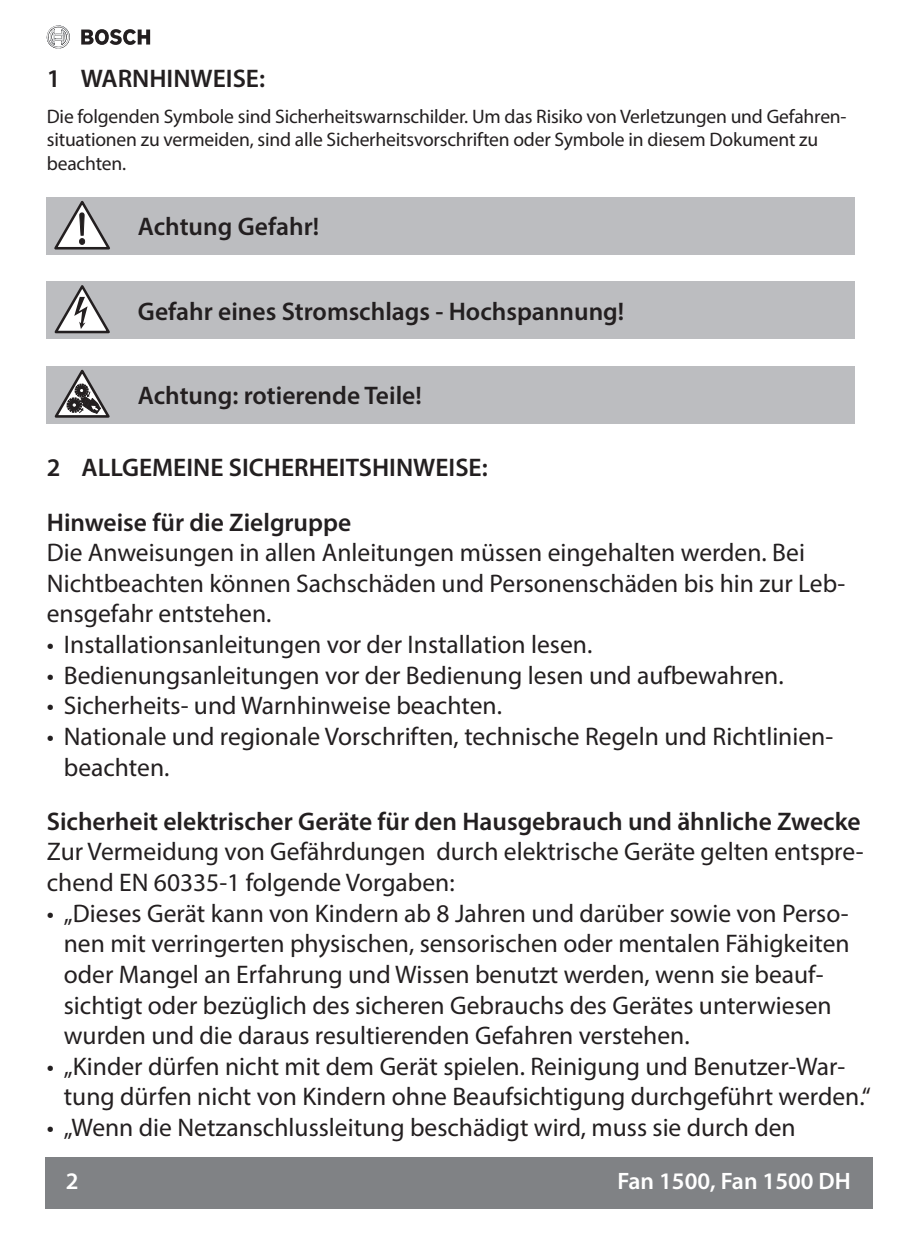
<style>
.page{position:relative;width:919px;height:1234px;background:#fff}
.page>*{position:absolute;margin:0;border:0;box-sizing:border-box;transform-origin:0 0}
.regular_big_text{font:25.5px/30.6px "Myriad Pro";color:#231f20}
.important_text_bold{font:600 25.5px "Myriad Pro";color:#231f20}
.t1{font:600 23.7px "Myriad Pro";color:#fff}
.regular_text{font:19.5px/23.4px "Myriad Pro";letter-spacing:-.01em;color:#231f20}
</style>
<div class="page">
<div style="left:46px;top:1157px;width:827px;height:51px;background:#808285"></div>
<svg style="left:47px;top:26px;width:23px;height:23px"></svg>
<svg style="left:81px;top:29px;width:69px;height:16px"></svg>
<div style="left:47px;top:197px;width:808px;height:57px;background:#bcbdc0"></div>
<svg style="left:54px;top:200px;width:56px;height:50px"></svg>
<div style="left:47px;top:281px;width:808px;height:57px;background:#bcbdc0"></div>
<svg style="left:54px;top:285px;width:56px;height:49px"></svg>
<div style="left:47px;top:366px;width:808px;height:57px;background:#bcbdc0"></div>
<svg style="left:54px;top:369px;width:56px;height:49px"></svg>
<p class="important_text_bold" style="left:47px;top:62px;width:220px">1 WARNHINWEISE:</p>
<p class="regular_text" style="left:47px;top:104px;width:801px">Die folgenden Symbole sind Sicherheitswarnschilder. Um das Risiko von Verletzungen und Gefahren&shy;situationen zu vermeiden, sind alle Sicherheitsvorschriften oder Symbole in diesem Dokument zu beachten.</p>
<p class="important_text_bold" style="left:138px;top:210px;width:183px">Achtung Gefahr!</p>
<p class="important_text_bold" style="left:138px;top:295px;width:488px">Gefahr eines Stromschlags - Hochspannung!</p>
<p class="important_text_bold" style="left:138px;top:379px;width:285px">Achtung: rotierende Teile!</p>
<p class="important_text_bold" style="left:47px;top:451px;width:442px">2 ALLGEMEINE SICHERHEITSHINWEISE:</p>
<p class="important_text_bold" style="left:47px;top:505px;width:306px">Hinweise für die Zielgruppe</p>
<p class="regular_big_text" style="left:47px;top:536px;width:800px">Die Anweisungen in allen Anleitungen müssen eingehalten werden. Bei<br>Nichtbeachten können Sachschäden und Personenschäden bis hin zur Leb&shy;ensgefahr entstehen.</p>
<p class="regular_big_text" style="left:47px;top:628px;width:544px">• Installationsanleitungen vor der Installation lesen.</p>
<p class="regular_big_text" style="left:47px;top:659px;width:736px">• Bedienungsanleitungen vor der Bedienung lesen und aufbewahren.</p>
<p class="regular_big_text" style="left:47px;top:690px;width:454px">• Sicherheits- und Warnhinweise beachten.</p>
<p class="regular_big_text" style="left:64px;top:720px;width:770px;text-indent:-17px">• Nationale und regionale Vorschriften, technische Regeln und Richtlinien&shy;beachten.</p>
<p class="important_text_bold" style="left:47px;top:804px;width:815px">Sicherheit elektrischer Geräte für den Hausgebrauch und ähnliche Zwecke</p>
<p class="regular_big_text" style="left:47px;top:835px;width:818px">Zur Vermeidung von Gefährdungen durch elektrische Geräte gelten entspre&shy;chend EN 60335-1 folgende Vorgaben:</p>
<p class="regular_big_text" style="left:64px;top:897px;width:787px;text-indent:-17px">• „Dieses Gerät kann von Kindern ab 8 Jahren und darüber sowie von Perso&shy;nen mit verringerten physischen, sensorischen oder mentalen Fähigkeiten oder Mangel an Erfahrung und Wissen benutzt werden, wenn sie beauf&shy;sichtigt oder bezüglich des sicheren Gebrauchs des Gerätes unterwiesen wurden und die daraus resultierenden Gefahren verstehen.</p>
<p class="regular_big_text" style="left:64px;top:1050px;width:808px;text-indent:-17px">• „Kinder dürfen nicht mit dem Gerät spielen. Reinigung und Benutzer-War&shy;tung dürfen nicht von Kindern ohne Beaufsichtigung durchgeführt werden.“</p>
<p class="regular_big_text" style="left:47px;top:1111px;width:750px">• „Wenn die Netzanschlussleitung beschädigt wird, muss sie durch den</p>
<p class="t1" style="left:66px;top:1165px;width:14px">2</p>
<p class="t1" style="left:617px;top:1165px;width:235px">Fan 1500, Fan 1500 DH</p>
</div>
